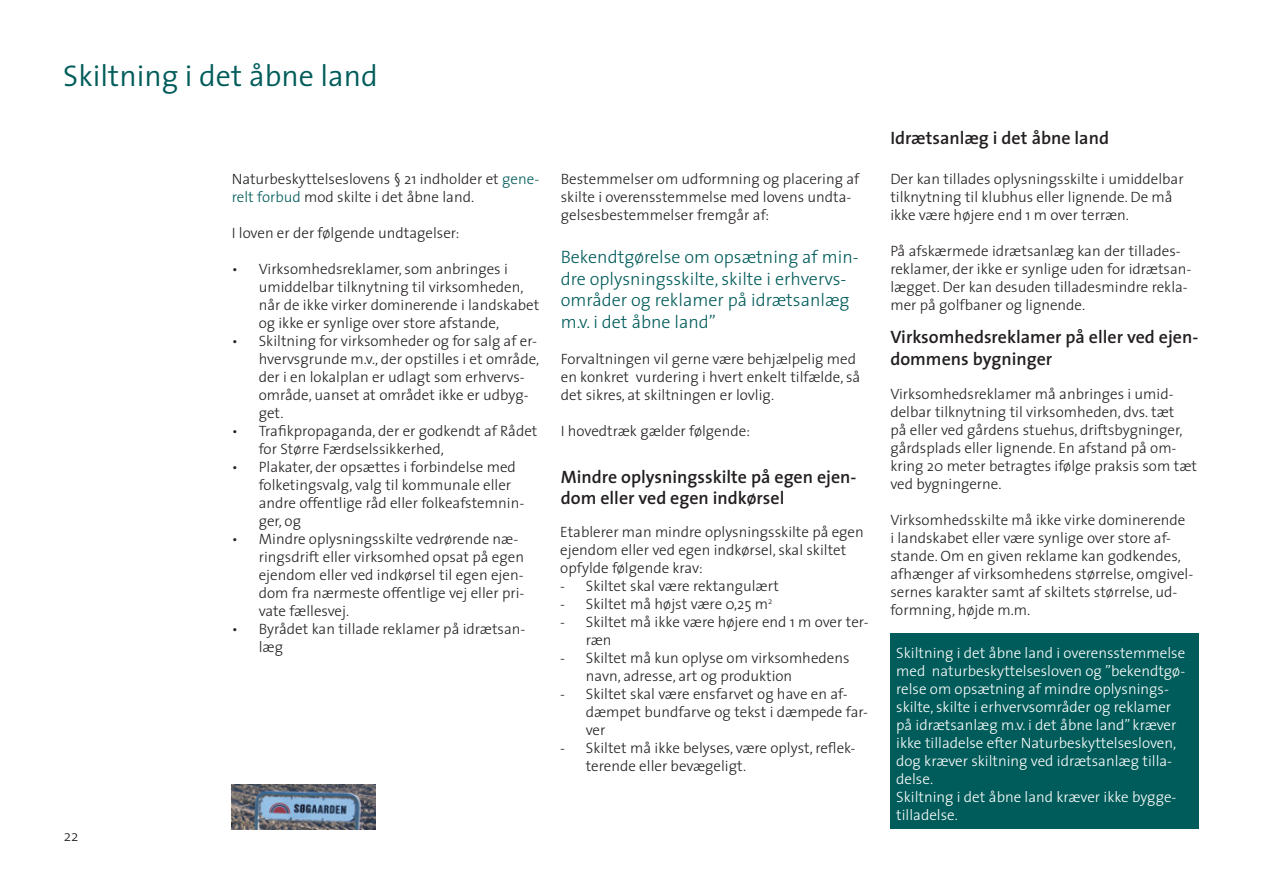
<style>
.page{position:relative;width:1263px;height:893px;background:#fff}
.page>*{position:absolute;margin:0;border:0;box-sizing:border-box;transform-origin:0 0}
.Stor_Overskrift{font:300 30px "The Sans";color:#005c5a}
.Lille_Overskrift{font:600 18px/21.6px "The Sans";color:#231f20}
.Brødtekst{font:300 18px/21.6px "The Sans";color:#005c5a}
.Brødtekst-2{font:300 15px/18px "The Sans";color:#231f20}
.Brødtekst-3{font:300 15px/18px "The Sans";color:#fff}
.Blå_tekst{font:300 15px/18px "The Sans";color:#231f20}
.s1{color:#005c5a}
</style>
<div class="page">
<div style="left:890px;top:634px;width:309px;height:195px;background:#005c5a"></div>
<img style="left:232px;top:784px;width:143px;height:45px">
<p class="Stor_Overskrift" style="left:63px;top:57px;width:316px">Skiltning i det åbne land</p>
<p class="Brødtekst-2" style="left:64px;top:826px;width:16px">22</p>
<p class="Brødtekst-2" style="left:232px;top:170px;width:309px">Naturbeskyttelseslovens § 21 indholder et <span class="s1">gene&shy;relt forbud</span> mod skilte i det åbne land.</p>
<p class="Brødtekst-2" style="left:232px;top:224px;width:229px">I loven er der følgende undtagelser:</p>
<p class="Blå_tekst" style="left:259px;top:260px;width:282px;text-indent:-27px">• Virksomhedsreklamer, som anbringes i umiddelbar tilknytning til virksomheden, når de ikke virker dominerende i landskabet og ikke er synlige over store afstande,</p>
<p class="Blå_tekst" style="left:259px;top:332px;width:282px;text-indent:-27px">• Skiltning for virksomheder og for salg af er&shy;hvervsgrunde m.v., der opstilles i et område, der i en lokalplan er udlagt som erhvervs&shy;område, uanset at området ikke er udbyg&shy;get.</p>
<p class="Brødtekst-2" style="left:259px;top:422px;width:280px;text-indent:-27px">• Trafikpropaganda, der er godkendt af Rådet for Større Færdselssikkerhed,</p>
<p class="Brødtekst-2" style="left:259px;top:458px;width:267px;text-indent:-27px">• Plakater, der opsættes i forbindelse med folketingsvalg, valg til kommunale eller andre offentlige råd eller folkeafstemnin&shy;ger, og</p>
<p class="Brødtekst-2" style="left:259px;top:530px;width:267px;text-indent:-27px">• Mindre oplysningsskilte vedrørende næ&shy;ringsdrift eller virksomhed opsat på egen ejendom eller ved indkørsel til egen ejen&shy;dom fra nærmeste offentlige vej eller pri&shy;vate fællesvej.</p>
<p class="Brødtekst-2" style="left:259px;top:620px;width:268px;text-indent:-27px">• Byrådet kan tillade reklamer på idrætsan&shy;læg</p>
<p class="Brødtekst-2" style="left:561px;top:170px;width:300px">Bestemmelser om udformning og placering af skilte i overensstemmelse med lovens undta&shy;gelsesbestemmelser fremgår af:</p>
<p class="Brødtekst" style="left:561px;top:246px;width:299px">Bekendtgørelse om opsætning af min&shy;dre oplysningsskilte, skilte i erhvervs&shy;områder og reklamer på idrætsanlæg m.v. i det åbne land”</p>
<p class="Brødtekst-2" style="left:561px;top:350px;width:301px">Forvaltningen vil gerne være behjælpelig med en konkret vurdering i hvert enkelt tilfælde, så det sikres, at skiltningen er lovlig.</p>
<p class="Brødtekst-2" style="left:561px;top:422px;width:191px">I hovedtræk gælder følgende:</p>
<p class="Lille_Overskrift" style="left:561px;top:466px;width:297px">Mindre oplysningsskilte på egen ejen&shy;dom eller ved egen indkørsel</p>
<p class="Brødtekst-2" style="left:560px;top:523px;width:305px">Etablerer man mindre oplysningsskilte på egen ejendom eller ved egen indkørsel, skal skiltet opfylde følgende krav:</p>
<p class="Brødtekst-2" style="left:560px;top:577px;width:220px">- Skiltet skal være rektangulært</p>
<p class="Brødtekst-2" style="left:560px;top:595px;width:214px">- Skiltet må højst være 0,25 m<sup>2</sup></p>
<p class="Brødtekst-2" style="left:586px;top:613px;width:284px;text-indent:-26px">- Skiltet må ikke være højere end 1 m over ter&shy;ræn</p>
<p class="Brødtekst-2" style="left:586px;top:649px;width:265px;text-indent:-26px">- Skiltet må kun oplyse om virksomhedens navn, adresse, art og produktion</p>
<p class="Brødtekst-2" style="left:586px;top:685px;width:284px;text-indent:-26px">- Skiltet skal være ensfarvet og have en af&shy;dæmpet bundfarve og tekst i dæmpede far&shy;ver</p>
<p class="Brødtekst-2" style="left:586px;top:739px;width:271px;text-indent:-26px">- Skiltet må ikke belyses, være oplyst, reflek&shy;terende eller bevægeligt.</p>
<p class="Lille_Overskrift" style="left:890px;top:128px;width:220px">Idrætsanlæg i det åbne land</p>
<p class="Brødtekst-2" style="left:890px;top:170px;width:295px">Der kan tillades oplysningsskilte i umiddelbar tilknytning til klubhus eller lignende. De må ikke være højere end 1 m over terræn.</p>
<p class="Brødtekst-2" style="left:890px;top:242px;width:303px">På afskærmede idrætsanlæg kan der tillades&shy;reklamer, der ikke er synlige uden for idrætsan&shy;lægget. Der kan desuden tilladesmindre rekla&shy;mer på golfbaner og lignende.</p>
<p class="Lille_Overskrift" style="left:890px;top:327px;width:309px">Virksomhedsreklamer på eller ved ejen&shy;dommens bygninger</p>
<p class="Brødtekst-2" style="left:890px;top:385px;width:308px">Virksomhedsreklamer må anbringes i umid&shy;delbar tilknytning til virksomheden, dvs. tæt<br>på eller ved gårdens stuehus, driftsbygninger, gårdsplads eller lignende. En afstand på om&shy;kring 20 meter betragtes ifølge praksis som tæt ved bygningerne.</p>
<p class="Brødtekst-2" style="left:890px;top:511px;width:304px">Virksomhedsskilte må ikke virke dominerende<br>i landskabet eller være synlige over store af&shy;stande. Om en given reklame kan godkendes, afhænger af virksomhedens størrelse, omgivel&shy;sernes karakter samt af skiltets størrelse, ud&shy;formning, højde m.m.</p>
<p class="Brødtekst-3" style="left:896px;top:644px;width:291px">Skiltning i det åbne land i overensstemmelse med naturbeskyttelsesloven og ”bekendtgø&shy;relse om opsætning af mindre oplysnings&shy;skilte, skilte i erhvervsområder og reklamer på idrætsanlæg m.v. i det åbne land” kræver ikke tilladelse efter Naturbeskyttelsesloven, dog kræver skiltning ved idrætsanlæg tilla&shy;delse.</p>
<p class="Brødtekst-3" style="left:896px;top:788px;width:282px">Skiltning i det åbne land kræver ikke bygge&shy;tilladelse.</p>
</div>
